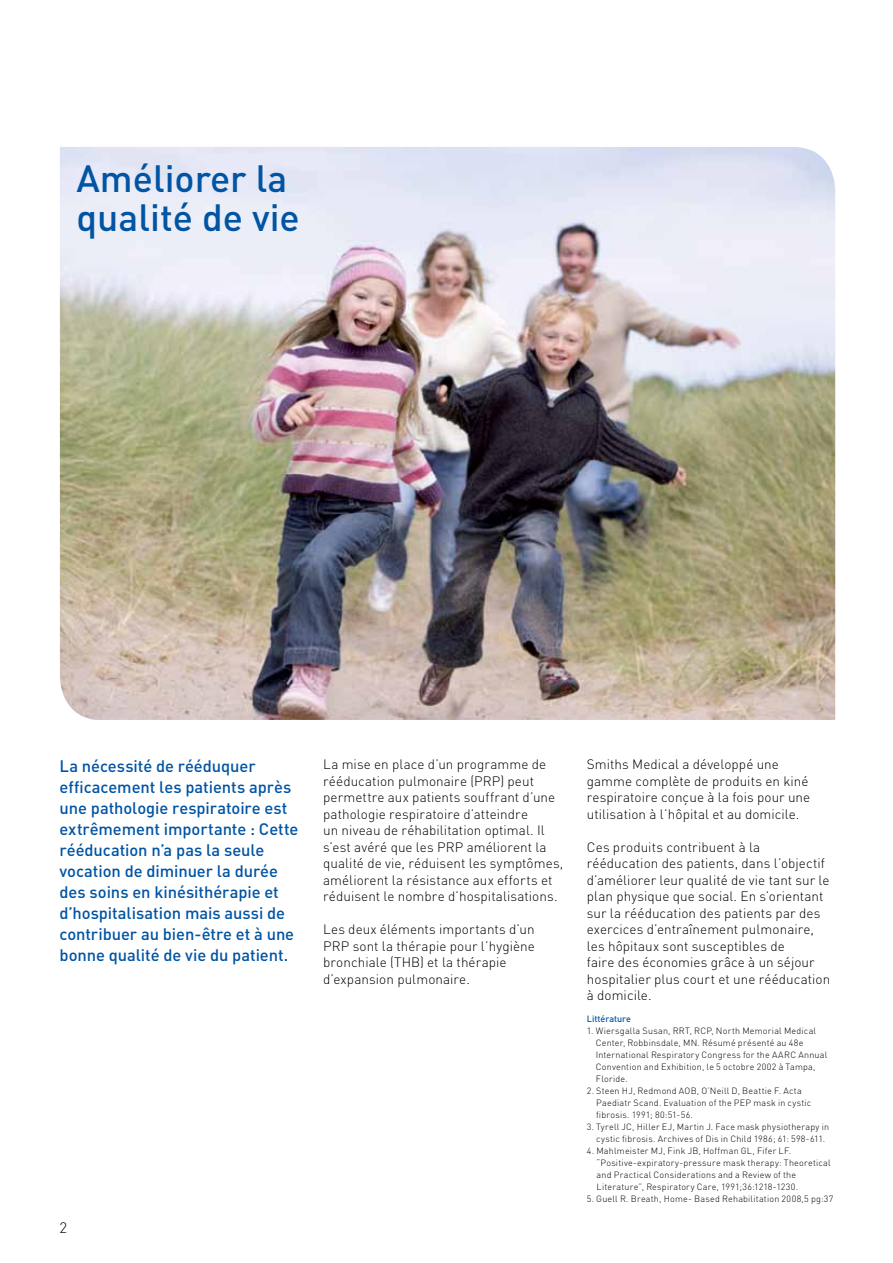
<style>
.page{position:relative;width:893px;height:1263px;background:#fff}
.page>*{position:absolute;margin:0;border:0;box-sizing:border-box;transform-origin:0 0}
.t1{font:500 37.5px/39px "DIN";color:#0054a4}
.t2{font:500 16.5px/21px "DIN";letter-spacing:-.005em;color:#0054a4}
.t3{font:300 15px "DIN";color:#000}
.t4{font:300 13.5px/16.5px "DIN";letter-spacing:.005em;color:#000}
.t5{font:300 9px/12px "DIN";letter-spacing:.025em;color:#000}
.t6{font:500 9px "DIN";letter-spacing:-.005em;color:#0054a4}
</style>
<div class="page">
<img style="left:60px;top:147px;width:775px;height:573px">
<h1 class="t1" style="left:77px;top:157px;width:225px">Améliorer la qualité de vie</h1>
<p class="t2" style="left:60px;top:755px;width:240px">La nécessité de rééduquer efficacement les patients après une pathologie respiratoire est extrêmement importante : Cette rééducation n’a pas la seule vocation de diminuer la durée des soins en kinésithérapie et d’hospitalisation mais aussi de contribuer au bien-être et à une bonne qualité de vie du patient.</p>
<p class="t4" style="left:323px;top:756px;width:242px">La mise en place d’un programme de rééducation pulmonaire (PRP) peut permettre aux patients souffrant d’une pathologie respiratoire d’atteindre<br>un niveau de réhabilitation optimal. Il s’est avéré que les PRP améliorent la qualité de vie, réduisent les symptômes, améliorent la résistance aux efforts et réduisent le nombre d’hospitalisations.</p>
<p class="t4" style="left:323px;top:921px;width:213px">Les deux éléments importants d’un<br>PRP sont la thérapie pour l’hygiène bronchiale (THB) et la thérapie d’expansion pulmonaire.</p>
<p class="t3" style="left:60px;top:1218px;width:9px">2</p>
<p class="t4" style="left:587px;top:756px;width:225px">Smiths Medical a développé une gamme complète de produits en kiné respiratoire conçue à la fois pour une utilisation à l’hôpital et au domicile.</p>
<p class="t4" style="left:587px;top:838px;width:245px">Ces produits contribuent à la rééducation des patients, dans l’objectif d’améliorer leur qualité de vie tant sur le plan physique que social. En s’orientant sur la rééducation des patients par des exercices d’entraînement pulmonaire, les hôpitaux sont susceptibles de<br>faire des économies grâce à un séjour hospitalier plus court et une rééducation à domicile.</p>
<p class="t6" style="left:587px;top:1013px;width:46px">Littérature</p>
<p class="t5" style="left:596px;top:1025px;width:233px;text-indent:-9px">1. Wiersgalla Susan, RRT, RCP, North Memorial Medical Center, Robbinsdale, MN. Résumé présenté au 48e International Respiratory Congress for the AARC Annual Convention and Exhibition, le 5 octobre 2002 à Tampa, Floride.</p>
<p class="t5" style="left:596px;top:1085px;width:217px;text-indent:-9px">2. Steen HJ, Redmond AOB, O’Neill D, Beattie F. Acta<br>Paediatr Scand. Evaluation of the PEP mask in cystic fibrosis. 1991; 80:51-56.</p>
<p class="t5" style="left:596px;top:1121px;width:234px;text-indent:-9px">3. Tyrell JC, Hiller EJ, Martin J. Face mask physiotherapy in cystic fibrosis. Archives of Dis in Child 1986; 61: 598-611.</p>
<p class="t5" style="left:597px;top:1145px;width:236px;text-indent:-10px">4. Mahlmeister MJ, Fink JB, Hoffman GL, Fifer LF. “Positive-expiratory-pressure mask therapy: Theoretical and Practical Considerations and a Review of the Literature”, Respiratory Care, 1991;36:1218-1230.</p>
<p class="t5" style="left:587px;top:1193px;width:248px">5. Guell R. Breath, Home- Based Rehabilitation 2008,5 pg:37</p>
</div>
